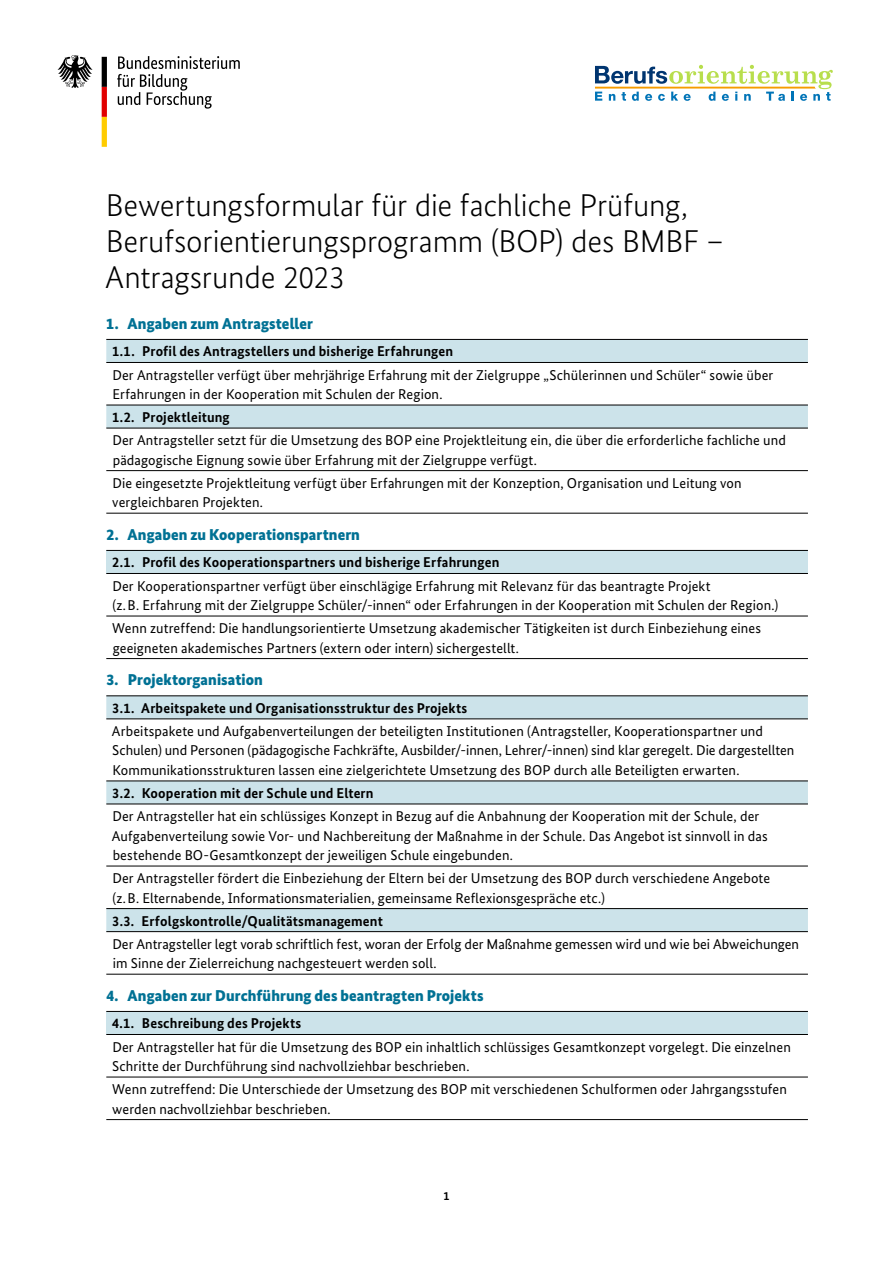
<style>
.page{position:relative;width:893px;height:1263px;background:#fff}
.page>*{position:absolute;margin:0;border:0;box-sizing:border-box;transform-origin:0 0}
.t1{font:300 31.5px/36px "Bundes Sans";letter-spacing:-.005em;color:#000}
.t2{font:900 15.75px "Bundes Sans";letter-spacing:.005em;color:#007194}
.Fliesstext_Infokaste{font:14.25px/19.5px "Bundes Sans";letter-spacing:.005em;color:#000}
.t3{font:700 14.25px "Bundes Sans";letter-spacing:.01em;color:#000}
.t4{font:700 12px "Bundes Sans";color:#000}
</style>
<div class="page">
<svg style="left:595px;top:65px;width:238px;height:36px"></svg>
<svg style="left:117px;top:56px;width:123px;height:53px"></svg>
<svg style="left:58px;top:55px;width:35px;height:33px"></svg>
<svg style="left:102px;top:57px;width:5px;height:90px"></svg>
<svg style="left:106px;top:340px;width:702px;height:88px;fill:#cce3ea"></svg>
<hr style="left:106px;top:339px;width:702px;height:1px;background:#000">
<hr style="left:106px;top:362px;width:702px;height:1px;background:#000">
<hr style="left:106px;top:405px;width:702px;height:1px;background:#000">
<hr style="left:106px;top:428px;width:702px;height:1px;background:#000">
<hr style="left:106px;top:470px;width:702px;height:1px;background:#000">
<hr style="left:106px;top:513px;width:702px;height:1px;background:#000">
<div style="left:106px;top:550px;width:702px;height:23px;background:#cce3ea"></div>
<hr style="left:106px;top:550px;width:702px;height:1px;background:#000">
<hr style="left:106px;top:573px;width:702px;height:1px;background:#000">
<hr style="left:106px;top:616px;width:702px;height:1px;background:#000">
<hr style="left:106px;top:658px;width:702px;height:1px;background:#000">
<svg style="left:106px;top:696px;width:702px;height:235px"></svg>
<hr style="left:106px;top:695px;width:702px;height:1px;background:#000">
<hr style="left:106px;top:718px;width:702px;height:1px;background:#000">
<hr style="left:106px;top:780px;width:702px;height:1px;background:#000">
<hr style="left:106px;top:804px;width:702px;height:1px;background:#000">
<hr style="left:106px;top:866px;width:702px;height:1px;background:#000">
<hr style="left:106px;top:908px;width:702px;height:1px;background:#000">
<hr style="left:106px;top:931px;width:702px;height:1px;background:#000">
<hr style="left:106px;top:974px;width:702px;height:1px;background:#000">
<div style="left:106px;top:1011px;width:702px;height:23px;background:#cce3ea"></div>
<hr style="left:106px;top:1011px;width:702px;height:1px;background:#000">
<hr style="left:106px;top:1034px;width:702px;height:1px;background:#000">
<hr style="left:106px;top:1077px;width:702px;height:1px;background:#000">
<hr style="left:106px;top:1119px;width:702px;height:1px;background:#000">
<h1 class="t1" style="left:105px;top:187px;width:620px">Bewertungsformular für die fachliche Prüfung,<br>Berufsorientierungsprogramm (BOP) des BMBF –<br>Antragsrunde 2023</h1>
<h2 class="t2" style="left:106px;top:314px;width:208px">1. Angaben zum Antragsteller</h2>
<p class="t3" style="left:112px;top:343px;width:343px">1.1. Profil des Antragstellers und bisherige Erfahrungen</p>
<p class="Fliesstext_Infokaste" style="left:112px;top:365px;width:662px">Der Antragsteller verfügt über mehrjährige Erfahrung mit der Zielgruppe „Schülerinnen und Schüler“ sowie über<br>Erfahrungen in der Kooperation mit Schulen der Region.</p>
<p class="t3" style="left:112px;top:408px;width:119px">1.2. Projektleitung</p>
<p class="Fliesstext_Infokaste" style="left:112px;top:430px;width:675px">Der Antragsteller setzt für die Umsetzung des BOP eine Projektleitung ein, die über die erforderliche fachliche und pädagogische Eignung sowie über Erfahrung mit der Zielgruppe verfügt.</p>
<p class="Fliesstext_Infokaste" style="left:112px;top:473px;width:631px">Die eingesetzte Projektleitung verfügt über Erfahrungen mit der Konzeption, Organisation und Leitung von vergleichbaren Projekten.</p>
<h2 class="t2" style="left:106px;top:525px;width:255px">2. Angaben zu Kooperationspartnern</h2>
<p class="t3" style="left:112px;top:554px;width:389px">2.1. Profil des Kooperationspartners und bisherige Erfahrungen</p>
<p class="Fliesstext_Infokaste" style="left:112px;top:576px;width:667px">Der Kooperationspartner verfügt über einschlägige Erfahrung mit Relevanz für das beantragte Projekt<br>(z.B. Erfahrung mit der Zielgruppe Schüler/-innen“ oder Erfahrungen in der Kooperation mit Schulen der Region.)</p>
<p class="Fliesstext_Infokaste" style="left:112px;top:618px;width:650px">Wenn zutreffend: Die handlungsorientierte Umsetzung akademischer Tätigkeiten ist durch Einbeziehung eines geeigneten akademisches Partners (extern oder intern) sichergestellt.</p>
<h2 class="t2" style="left:106px;top:670px;width:158px">3. Projektorganisation</h2>
<p class="t3" style="left:112px;top:699px;width:356px">3.1. Arbeitspakete und Organisationsstruktur des Projekts</p>
<p class="Fliesstext_Infokaste" style="left:112px;top:721px;width:684px">Arbeitspakete und Aufgabenverteilungen der beteiligten Institutionen (Antragsteller, Kooperationspartner und<br>Schulen) und Personen (pädagogische Fachkräfte, Ausbilder/-innen, Lehrer/-innen) sind klar geregelt. Die dargestellten<br>Kommunikationsstrukturen lassen eine zielgerichtete Umsetzung des BOP durch alle Beteiligten erwarten.</p>
<p class="t3" style="left:112px;top:784px;width:263px">3.2. Kooperation mit der Schule und Eltern</p>
<p class="Fliesstext_Infokaste" style="left:112px;top:806px;width:657px">Der Antragsteller hat ein schlüssiges Konzept in Bezug auf die Anbahnung der Kooperation mit der Schule, der<br>Aufgabenverteilung sowie Vor- und Nachbereitung der Maßnahme in der Schule. Das Angebot ist sinnvoll in das bestehende BO-Gesamtkonzept der jeweiligen Schule eingebunden.</p>
<p class="Fliesstext_Infokaste" style="left:112px;top:868px;width:659px">Der Antragsteller fördert die Einbeziehung der Eltern bei der Umsetzung des BOP durch verschiedene Angebote (z.B. Elternabende, Informationsmaterialien, gemeinsame Reflexionsgespräche etc.)</p>
<p class="t3" style="left:112px;top:912px;width:272px">3.3. Erfolgskontrolle/Qualitätsmanagement</p>
<p class="Fliesstext_Infokaste" style="left:112px;top:934px;width:688px">Der Antragsteller legt vorab schriftlich fest, woran der Erfolg der Maßnahme gemessen wird und wie bei Abweichungen im Sinne der Zielerreichung nachgesteuert werden soll.</p>
<h2 class="t2" style="left:106px;top:986px;width:379px">4. Angaben zur Durchführung des beantragten Projekts</h2>
<p class="t3" style="left:112px;top:1015px;width:191px">4.1. Beschreibung des Projekts</p>
<p class="Fliesstext_Infokaste" style="left:112px;top:1037px;width:680px">Der Antragsteller hat für die Umsetzung des BOP ein inhaltlich schlüssiges Gesamtkonzept vorgelegt. Die einzelnen<br>Schritte der Durchführung sind nachvollziehbar beschrieben.</p>
<p class="Fliesstext_Infokaste" style="left:112px;top:1079px;width:676px">Wenn zutreffend: Die Unterschiede der Umsetzung des BOP mit verschiedenen Schulformen oder Jahrgangsstufen werden nachvollziehbar beschrieben.</p>
<p class="t4" style="left:443px;top:1189px;width:7px">1</p>
</div>
